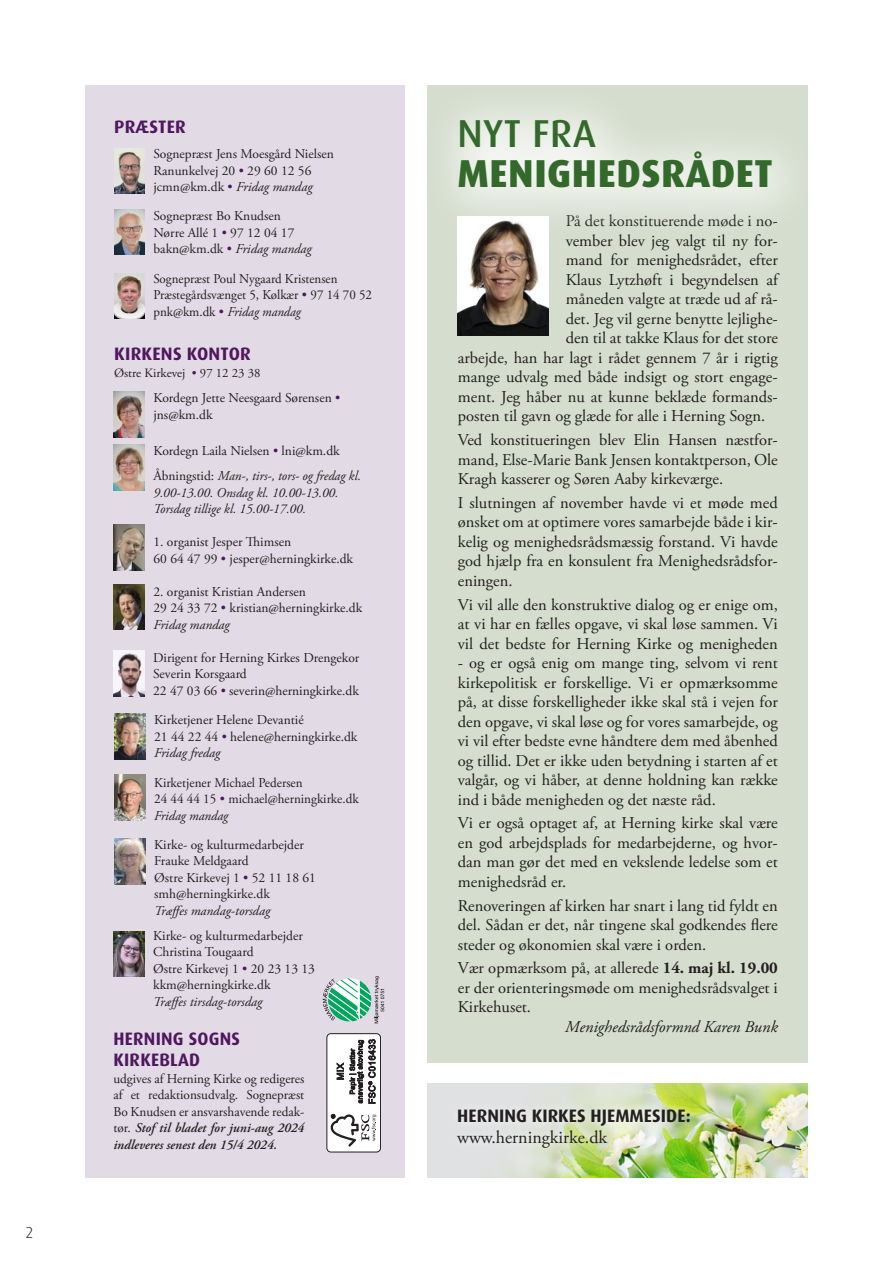
<style>
.page{position:relative;width:893px;height:1263px;background:#fff}
.page>*{position:absolute;margin:0;border:0;box-sizing:border-box;transform-origin:0 0}
.t1{font:800 39px "Dax";letter-spacing:.015em;color:#34692c}
.t2{font:500 39px "Dax";letter-spacing:.015em;color:#34692c}
.t3{font:700 18px/21.6px "Dax";letter-spacing:.015em;color:#50175f}
.t4{font:700 18px "Dax";letter-spacing:.005em;color:#231f20}
.t5{font:18px "Adobe Garamond Pro";color:#231f20}
.t6{font:16.5px/19.5px "Adobe Garamond Pro";color:#231f20;text-align:justify}
.t7{font:italic 16.5px "Adobe Garamond Pro";color:#231f20}
.t8{font:300 15.75px "Dax";color:#231f20}
.t9{font:13.5px/16.5px "Adobe Garamond Pro";color:#231f20}
.t10{font:italic 13.5px/16.5px "Adobe Garamond Pro";color:#231f20}
.t11{font:13.5px/16.5px "Adobe Garamond Pro";color:#231f20;scale:.96 1}
.t12{font:12.75px "Adobe Garamond Pro";color:#231f20}
.s1{color:#50175f}
.s2{font-style:normal}
.s3{font-style:normal;color:#50175f}
.s4{font-style:italic}
.s5{font-weight:600;font-style:italic}
.s6{font-weight:700}
</style>
<div class="page">
<img style="left:432px;top:1083px;width:376px;height:95px">
<div style="left:427px;top:85px;width:381px;height:977px;background:#d5ddce"></div>
<div style="left:85px;top:85px;width:320px;height:1093px;background:#e2dbe6"></div>
<img style="left:114px;top:210px;width:31px;height:45px">
<img style="left:114px;top:149px;width:31px;height:45px">
<img style="left:114px;top:444px;width:31px;height:46px">
<img style="left:114px;top:392px;width:31px;height:46px">
<img style="left:114px;top:525px;width:31px;height:46px">
<img style="left:114px;top:584px;width:31px;height:46px">
<img style="left:114px;top:714px;width:32px;height:45px">
<img style="left:114px;top:774px;width:32px;height:46px">
<img style="left:113px;top:931px;width:32px;height:46px">
<img style="left:114px;top:839px;width:32px;height:45px">
<img style="left:114px;top:273px;width:31px;height:46px">
<div style="left:419px;top:79px;width:403px;height:161px;background:#fff;opacity:.75"></div>
<div style="left:327px;top:1034px;width:54px;height:118px;background:#fff;border-radius:4px"></div>
<div style="left:326px;top:1033px;width:55px;height:119px;border:1px solid #231f20;border-radius:4px"></div>
<svg style="left:331px;top:1114px;width:45px;height:33px"></svg>
<svg style="left:337px;top:1039px;width:39px;height:65px"></svg>
<svg style="left:323px;top:976px;width:61px;height:47px"></svg>
<img style="left:113px;top:650px;width:32px;height:46px">
<img style="left:458px;top:217px;width:91px;height:119px">
<div style="left:450px;top:1101px;width:248px;height:54px;background:#fff;opacity:.75"></div>
<p class="t8" style="left:26px;top:1223px;width:10px">2</p>
<p class="t3" style="left:114px;top:116px;width:73px">PRÆSTER</p>
<p class="t9" style="left:153px;top:146px;width:182px">Sognepræst Jens Moesgård Nielsen</p>
<p class="t9" style="left:153px;top:163px;width:159px">Ranunkelvej 20 <span class="s1">•</span> 29 60 12 56</p>
<p class="t10" style="left:153px;top:179px;width:161px"><span class="s2">jcmn@km.dk</span> <span class="s3">•</span> Fridag mandag</p>
<p class="t9" style="left:153px;top:208px;width:129px">Sognepræst Bo Knudsen</p>
<p class="t9" style="left:153px;top:225px;width:142px">Nørre Allé 1 <span class="s1">•</span> 97 12 04 17</p>
<p class="t10" style="left:153px;top:241px;width:160px"><span class="s2">bakn@km.dk</span> <span class="s3">•</span> Fridag mandag</p>
<p class="t11" style="left:153px;top:271px;width:193px">Sognepræst Poul Nygaard Kristensen</p>
<p class="t11" style="left:153px;top:287px;width:229px">Præstegårdsvænget 5, Kølkær <span class="s1">•</span> 97 14 70 52 pnk@km.dk <span class="s1">•</span> <span class="s4">Fridag mandag</span></p>
<p class="t3" style="left:114px;top:343px;width:138px">KIRKENS KONTOR</p>
<p class="t12" style="left:114px;top:365px;width:148px">Østre Kirkevej <span class="s1">•</span> 97 12 23 38</p>
<p class="t9" style="left:153px;top:390px;width:188px">Kordegn Jette Neesgaard Sørensen <span class="s1">•</span></p>
<p class="t9" style="left:153px;top:407px;width:61px">jns@km.dk</p>
<p class="t9" style="left:153px;top:443px;width:188px">Kordegn Laila Nielsen <span class="s1">•</span> lni@km.dk</p>
<p class="t10" style="left:153px;top:468px;width:209px"><span class="s2">Åbningstid:</span> Man-, tirs-, tors- og fredag kl.<br>9.00-13.00. Onsdag kl. 10.00-13.00.<br>Torsdag tillige kl. 15.00-17.00.</p>
<p class="t9" style="left:153px;top:534px;width:139px">1. organist Jesper Thimsen</p>
<p class="t9" style="left:153px;top:551px;width:201px">60 64 47 99 <span class="s1">•</span> jesper@herningkirke.dk</p>
<p class="t9" style="left:153px;top:584px;width:154px">2. organist Kristian Andersen</p>
<p class="t9" style="left:153px;top:600px;width:210px">29 24 33 72 <span class="s1">•</span> kristian@herningkirke.dk</p>
<p class="t10" style="left:153px;top:617px;width:78px">Fridag mandag</p>
<p class="t9" style="left:153px;top:650px;width:208px">Dirigent for Herning Kirkes Drengekor</p>
<p class="t9" style="left:153px;top:666px;width:95px">Severin Korsgaard</p>
<p class="t9" style="left:153px;top:683px;width:207px">22 47 03 66 <span class="s1">•</span> severin@herningkirke.dk</p>
<p class="t9" style="left:154px;top:712px;width:151px">Kirketjener Helene Devantié</p>
<p class="t9" style="left:154px;top:729px;width:205px">21 44 22 44 <span class="s1">•</span> helene@herningkirke.dk</p>
<p class="t10" style="left:154px;top:745px;width:68px">Fridag fredag</p>
<p class="t9" style="left:154px;top:774px;width:150px">Kirketjener Michael Pedersen</p>
<p class="t9" style="left:154px;top:791px;width:206px">24 44 44 15 <span class="s1">•</span> michael@herningkirke.dk</p>
<p class="t10" style="left:154px;top:807px;width:76px">Fridag mandag</p>
<p class="t9" style="left:154px;top:837px;width:151px">Kirke- og kulturmedarbejder<br>Frauke Meldgaard</p>
<p class="t9" style="left:154px;top:870px;width:163px">Østre Kirkevej 1 <span class="s1">•</span> 52 11 18 61</p>
<p class="t9" style="left:154px;top:886px;width:117px">smh@herningkirke.dk</p>
<p class="t10" style="left:154px;top:903px;width:117px">Træffes mandag-torsdag</p>
<p class="t9" style="left:153px;top:928px;width:151px">Kirke- og kulturmedarbejder</p>
<p class="t9" style="left:153px;top:944px;width:102px">Christina Tougaard</p>
<p class="t9" style="left:153px;top:961px;width:163px">Østre Kirkevej 1 <span class="s1">•</span> 20 23 13 13</p>
<p class="t9" style="left:153px;top:977px;width:119px">kkm@herningkirke.dk</p>
<p class="t10" style="left:153px;top:994px;width:111px">Træffes tirsdag-torsdag</p>
<p class="t3" style="left:114px;top:1027px;width:128px">HERNING SOGNS<br>KIRKEBLAD</p>
<p class="t9" style="left:113px;top:1070px;width:193px;text-align:justify">udgives af Herning Kirke og redigeres af et redaktionsudvalg. Sognepræst Bo Knudsen er ansvarshavende redak&shy;tør. <span class="s5">Stof til bladet for juni-aug 2024 indleveres senest den 15/4 2024.</span></p>
<p class="t2" style="left:457px;top:111px;width:140px">NYT FRA</p>
<p class="t1" style="left:457px;top:151px;width:317px">MENIGHEDSRÅDET</p>
<p class="t6" style="left:566px;top:212px;width:214px">På det konstituerende møde i no-</p>
<p class="t6" style="left:566px;top:231px;width:214px">vember blev jeg valgt til ny for-</p>
<p class="t6" style="left:566px;top:251px;width:214px">mand for menighedsrådet, efter</p>
<p class="t6" style="left:566px;top:270px;width:214px">Klaus Lytzhøft i begyndelsen af</p>
<p class="t6" style="left:566px;top:290px;width:214px">måneden valgte at træde ud af rå-</p>
<p class="t6" style="left:566px;top:309px;width:214px">det. Jeg vil gerne benytte lejlighe-</p>
<p class="t6" style="left:566px;top:329px;width:214px">den til at takke Klaus for det store</p>
<p class="t6" style="left:458px;top:348px;width:321px">arbejde, han har lagt i rådet gennem 7 år i rigtig</p>
<p class="t6" style="left:458px;top:368px;width:321px">mange udvalg med både indsigt og stort engage-</p>
<p class="t6" style="left:458px;top:387px;width:321px">ment. Jeg håber nu at kunne beklæde formands-</p>
<p class="t6" style="left:458px;top:407px;width:309px">posten til gavn og glæde for alle i Herning Sogn.</p>
<p class="t6" style="left:458px;top:431px;width:321px">Ved konstitueringen blev Elin Hansen næstfor&shy;mand, Else-Marie Bank Jensen kontaktperson, Ole Kragh kasserer og Søren Aaby kirkeværge.</p>
<p class="t6" style="left:458px;top:493px;width:321px">I slutningen af november havde vi et møde med ønsket om at optimere vores samarbejde både i kir&shy;kelig og menighedsrådsmæssig forstand. Vi havde god hjælp fra en konsulent fra Menighedsrådsfor&shy;eningen.</p>
<p class="t6" style="left:458px;top:595px;width:321px">Vi vil alle den konstruktive dialog og er enige om, at vi har en fælles opgave, vi skal løse sammen. Vi vil det bedste for Herning Kirke og menigheden</p>
<p class="t6" style="left:458px;top:654px;width:321px">- og er også enig om mange ting, selvom vi rent kirkepolitisk er forskellige. Vi er opmærksomme på, at disse forskelligheder ikke skal stå i vejen for den opgave, vi skal løse og for vores samarbejde, og vi vil efter bedste evne håndtere dem med åbenhed og tillid. Det er ikke uden betydning i starten af et valgår, og vi håber, at denne holdning kan række ind i både menigheden og det næste råd.</p>
<p class="t6" style="left:458px;top:814px;width:321px">Vi er også optaget af, at Herning kirke skal være en god arbejdsplads for medarbejderne, og hvor&shy;dan man gør det med en vekslende ledelse som et menighedsråd er.</p>
<p class="t6" style="left:458px;top:896px;width:321px">Renoveringen af kirken har snart i lang tid fyldt en del. Sådan er det, når tingene skal godkendes flere steder og økonomien skal være i orden.</p>
<p class="t6" style="left:458px;top:959px;width:321px">Vær opmærksom på, at allerede <span class="s6">14. maj kl. 19.00 </span>er der orienteringsmøde om menighedsrådsvalget i Kirkehuset.</p>
<p class="t7" style="left:565px;top:1017px;width:214px">Menighedsrådsformnd Karen Bunk</p>
<p class="t4" style="left:457px;top:1105px;width:235px">HERNING KIRKES HJEMMESIDE:</p>
<p class="t5" style="left:457px;top:1127px;width:152px">www.herningkirke.dk</p>
</div>
